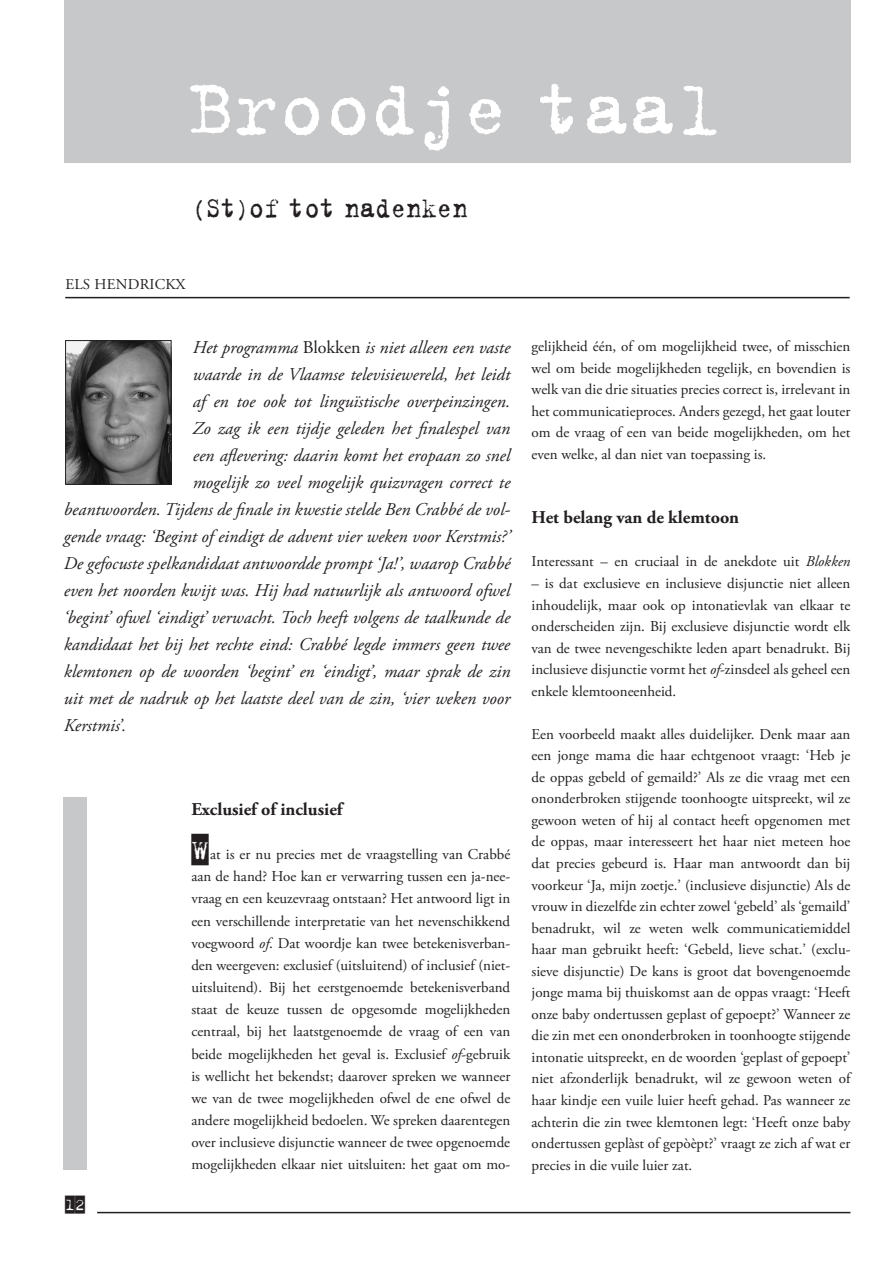
<style>
.page{position:relative;width:893px;height:1263px;background:#fff}
.page>*{position:absolute;margin:0;border:0;box-sizing:border-box;transform-origin:0 0}
.t1{font:84px "Trixie";color:#fff}
.t2{font:31.5px "Trixie";color:#231f20;scale:.89 1}
.t3{font:italic 18px "Adobe Garamond Pro";color:#231f20}
.t4{font:700 18px "Adobe Garamond Pro";color:#231f20}
.t5{font:18px "Trixie Cameo";color:#231f20}
.t6{font:15px/21.6px "Adobe Garamond Pro";color:#231f20;text-align:justify}
.s1{font-size:25.5px}
.s2{font-style:normal}
.s3{font-family:"Trixie Cameo";font-size:31.5px}
.s4{font-style:italic}
</style>
<div class="page">
<hr style="left:97px;top:1212px;width:753px;height:1px;background:#231f20">
<div style="left:64px;top:0;width:786px;height:162px;background:#c7c8ca"></div>
<div style="left:64px;top:797px;width:23px;height:372px;background:#c7c8ca"></div>
<hr style="left:65px;top:297px;width:785px;height:1px;background:#231f20">
<img style="left:67px;top:342px;width:102px;height:141px">
<div style="left:65px;top:340px;width:106px;height:145px;border:1px solid #231f20"></div>
<h1 class="t1" style="left:185px;top:53px;width:538px">Broodje taal</h1>
<h2 class="t2" style="left:193px;top:187px;width:310px"><span class="s1">(</span>St<span class="s1">)</span>of tot nadenken</h2>
<p class="t6" style="left:65px;top:274px;width:9px">els</p>
<p class="t6" style="left:95px;top:274px;width:12px">hend</p>
<p class="t6" style="left:140px;top:274px;width:47px">rickx</p>
<p class="t3" style="left:193px;top:337px;width:319px">Het programma <span class="s2">Blokken</span> is niet alleen een vaste</p>
<p class="t3" style="left:193px;top:364px;width:319px">waarde in de Vlaamse televisiewereld, het leidt</p>
<p class="t3" style="left:193px;top:391px;width:319px">af en toe ook tot linguïstische overpeinzingen.</p>
<p class="t3" style="left:193px;top:418px;width:319px">Zo zag ik een tijdje geleden het finalespel van</p>
<p class="t3" style="left:193px;top:445px;width:319px">een aflevering: daarin komt het eropaan zo snel</p>
<p class="t3" style="left:193px;top:472px;width:319px">mogelijk zo veel mogelijk quizvragen correct te</p>
<p class="t3" style="left:64px;top:499px;width:448px">beantwoorden. Tijdens de finale in kwestie stelde Ben Crabbé de vol-</p>
<p class="t3" style="left:64px;top:526px;width:448px">gende vraag: ‘Begint of eindigt de advent vier weken voor Kerstmis?’</p>
<p class="t3" style="left:64px;top:553px;width:448px">De gefocuste spelkandidaat antwoordde prompt ‘Ja!’, waarop Crabbé</p>
<p class="t3" style="left:64px;top:580px;width:448px">even het noorden kwijt was. Hij had natuurlijk als antwoord ofwel</p>
<p class="t3" style="left:64px;top:607px;width:448px">‘begint’ ofwel ‘eindigt’ verwacht. Toch heeft volgens de taalkunde de</p>
<p class="t3" style="left:64px;top:634px;width:448px">kandidaat het bij het rechte eind: Crabbé legde immers geen twee</p>
<p class="t3" style="left:64px;top:661px;width:448px">klemtonen op de woorden ‘begint’ en ‘eindigt’, maar sprak de zin</p>
<p class="t3" style="left:64px;top:688px;width:448px">uit met de nadruk op het laatste deel van de zin, ‘vier weken voor</p>
<p class="t3" style="left:64px;top:715px;width:64px">Kerstmis’.</p>
<p class="t5" style="left:65px;top:1195px;width:21px">12</p>
<p class="t4" style="left:191px;top:798px;width:153px">Exclusief of inclusief</p>
<p class="t6" style="left:191px;top:844px;width:320px;line-height:22.2px"><span class="s3">W</span>at is er nu precies met de vraagstelling van Crabbé aan de hand? Hoe kan er verwarring tussen een ja-nee&shy;vraag en een keuzevraag ontstaan? Het antwoord ligt in een verschillende interpretatie van het nevenschikkend voegwoord <span class="s4">of</span>. Dat woordje kan twee betekenisverban&shy;den weergeven: exclusief (uitsluitend) of inclusief (niet&shy;uitsluitend). Bij het eerstgenoemde betekenisverband staat de keuze tussen de opgesomde mogelijkheden centraal, bij het laatstgenoemde de vraag of een van beide mogelijkheden het geval is. Exclusief <span class="s4">of</span>-gebruik is wellicht het bekendst; daarover spreken we wanneer we van de twee mogelijkheden ofwel de ene ofwel de andere mogelijkheid bedoelen. We spreken daarentegen over inclusieve disjunctie wanneer de twee opgenoemde mogelijkheden elkaar niet uitsluiten: het gaat om mo-</p>
<p class="t6" style="left:531px;top:336px;width:320px">gelijkheid één, of om mogelijkheid twee, of misschien wel om beide mogelijkheden tegelijk, en bovendien is welk van die drie situaties precies correct is, irrelevant in het communicatieproces. Anders gezegd, het gaat louter om de vraag of een van beide mogelijkheden, om het even welke, al dan niet van toepassing is.</p>
<p class="t4" style="left:531px;top:507px;width:209px">Het belang van de klemtoon</p>
<p class="t6" style="left:531px;top:551px;width:320px">Interessant – en cruciaal in de anekdote uit <span class="s4">Blokken</span></p>
<p class="t6" style="left:531px;top:573px;width:320px">– is dat exclusieve en inclusieve disjunctie niet alleen inhoudelijk, maar ook op intonatievlak van elkaar te onderscheiden zijn. Bij exclusieve disjunctie wordt elk van de twee nevengeschikte leden apart benadrukt. Bij inclusieve disjunctie vormt het <span class="s4">of</span>-zinsdeel als geheel een enkele klemtooneenheid.</p>
<p class="t6" style="left:531px;top:724px;width:320px">Een voorbeeld maakt alles duidelijker. Denk maar aan een jonge mama die haar echtgenoot vraagt: ‘Heb je de oppas gebeld of gemaild?’ Als ze die vraag met een ononderbroken stijgende toonhoogte uitspreekt, wil ze gewoon weten of hij al contact heeft opgenomen met de oppas, maar interesseert het haar niet meteen hoe dat precies gebeurd is. Haar man antwoordt dan bij voorkeur ‘Ja, mijn zoetje.’ (inclusieve disjunctie) Als de vrouw in diezelfde zin echter zowel ‘gebeld’ als ‘gemaild’ benadrukt, wil ze weten welk communicatiemiddel haar man gebruikt heeft: ‘Gebeld, lieve schat.’ (exclu&shy;sieve disjunctie) De kans is groot dat bovengenoemde jonge mama bij thuiskomst aan de oppas vraagt: ‘Heeft onze baby ondertussen geplast of gepoept?’ Wanneer ze die zin met een ononderbroken in toonhoogte stijgende intonatie uitspreekt, en de woorden ‘geplast of gepoept’ niet afzonderlijk benadrukt, wil ze gewoon weten of haar kindje een vuile luier heeft gehad. Pas wanneer ze achterin die zin twee klemtonen legt: ‘Heeft onze baby ondertussen geplàst of gepòèpt?’ vraagt ze zich af wat er precies in die vuile luier zat.</p>
</div>
